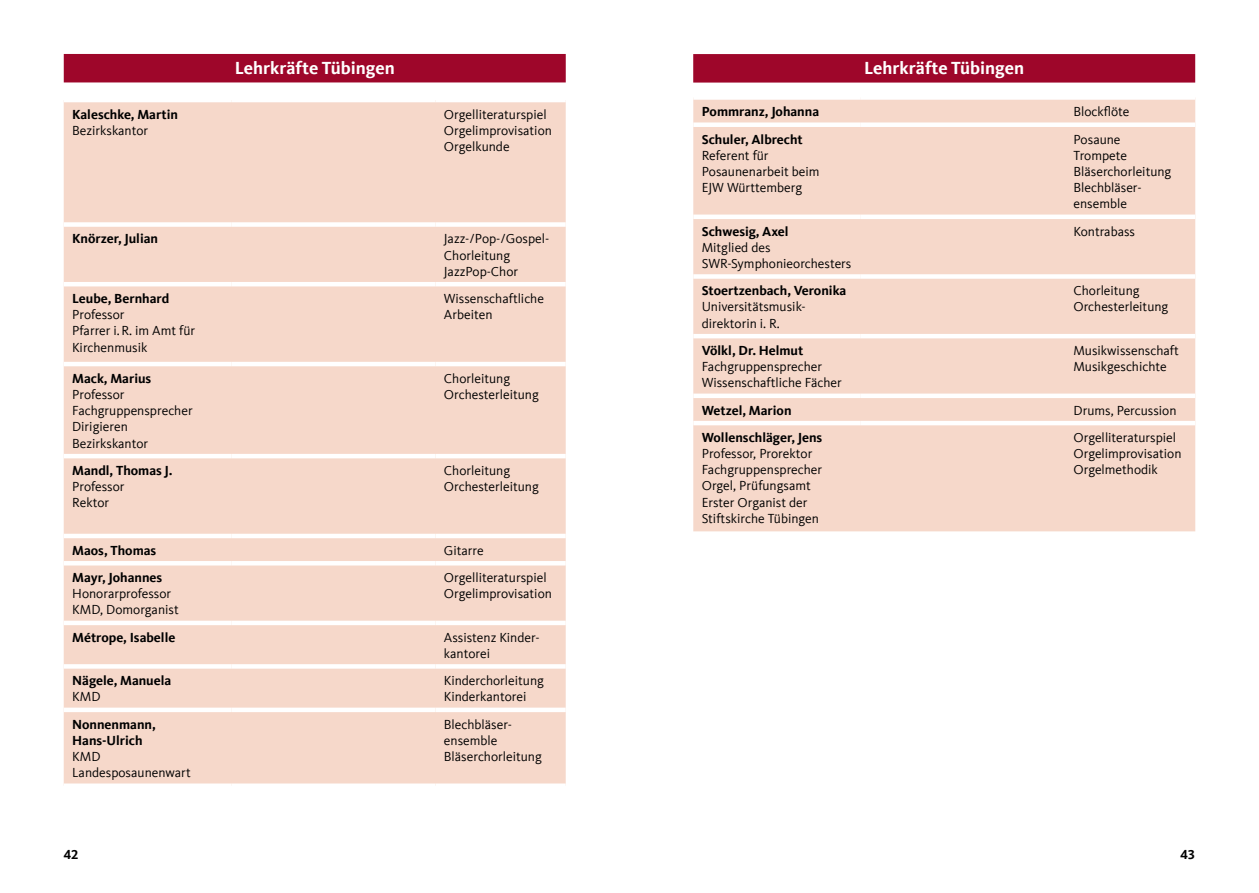
<style>
.page{position:relative;width:1259px;height:893px;background:#fff}
.page>*{position:absolute;margin:0;border:0;box-sizing:border-box;transform-origin:0 0}
.t1{font:700 18px "Kievit Offc Pro";color:#fff}
.t2{font:13.5px/16.2px "Kievit Offc Pro";color:#000}
.t3{font:700 13.5px/16.2px "Kievit Offc Pro";color:#000}
</style>
<div class="page">
<div style="left:64px;top:54px;width:502px;height:28px;background:#9e062a"></div>
<div style="left:64px;top:102px;width:502px;height:681px;background:#f6d8ca"></div>
<div style="left:64px;top:222px;width:167px;height:5px;background:#fff"></div>
<div style="left:231px;top:222px;width:204px;height:5px;background:#fff"></div>
<div style="left:435px;top:222px;width:131px;height:5px;background:#fff"></div>
<hr style="left:64px;top:282px;width:167px;height:4px;background:#fff">
<hr style="left:231px;top:282px;width:204px;height:4px;background:#fff">
<hr style="left:435px;top:282px;width:131px;height:4px;background:#fff">
<hr style="left:64px;top:362px;width:167px;height:4px;background:#fff">
<hr style="left:231px;top:362px;width:204px;height:4px;background:#fff">
<hr style="left:435px;top:362px;width:131px;height:4px;background:#fff">
<hr style="left:64px;top:454px;width:167px;height:4px;background:#fff">
<hr style="left:231px;top:454px;width:204px;height:4px;background:#fff">
<hr style="left:435px;top:454px;width:131px;height:4px;background:#fff">
<hr style="left:64px;top:534px;width:167px;height:4px;background:#fff">
<hr style="left:231px;top:534px;width:204px;height:4px;background:#fff">
<hr style="left:435px;top:534px;width:131px;height:4px;background:#fff">
<hr style="left:64px;top:561px;width:167px;height:4px;background:#fff">
<hr style="left:231px;top:561px;width:204px;height:4px;background:#fff">
<hr style="left:435px;top:561px;width:131px;height:4px;background:#fff">
<hr style="left:64px;top:621px;width:167px;height:4px;background:#fff">
<hr style="left:231px;top:621px;width:204px;height:4px;background:#fff">
<hr style="left:435px;top:621px;width:131px;height:4px;background:#fff">
<div style="left:64px;top:664px;width:167px;height:5px;background:#fff"></div>
<div style="left:231px;top:664px;width:204px;height:5px;background:#fff"></div>
<div style="left:435px;top:664px;width:131px;height:5px;background:#fff"></div>
<hr style="left:64px;top:708px;width:167px;height:4px;background:#fff">
<hr style="left:231px;top:708px;width:204px;height:4px;background:#fff">
<hr style="left:435px;top:708px;width:131px;height:4px;background:#fff">
<div style="left:693px;top:54px;width:502px;height:29px;background:#9e062a"></div>
<div style="left:693px;top:100px;width:502px;height:431px;background:#f6d8ca"></div>
<div style="left:693px;top:122px;width:168px;height:5px;background:#fff"></div>
<div style="left:861px;top:122px;width:204px;height:5px;background:#fff"></div>
<div style="left:1065px;top:122px;width:130px;height:5px;background:#fff"></div>
<hr style="left:693px;top:215px;width:168px;height:4px;background:#fff">
<hr style="left:861px;top:215px;width:204px;height:4px;background:#fff">
<hr style="left:1065px;top:215px;width:130px;height:4px;background:#fff">
<div style="left:693px;top:274px;width:168px;height:5px;background:#fff"></div>
<div style="left:861px;top:274px;width:204px;height:5px;background:#fff"></div>
<div style="left:1065px;top:274px;width:130px;height:5px;background:#fff"></div>
<hr style="left:693px;top:334px;width:168px;height:4px;background:#fff">
<hr style="left:861px;top:334px;width:204px;height:4px;background:#fff">
<hr style="left:1065px;top:334px;width:130px;height:4px;background:#fff">
<hr style="left:693px;top:394px;width:168px;height:4px;background:#fff">
<hr style="left:861px;top:394px;width:204px;height:4px;background:#fff">
<hr style="left:1065px;top:394px;width:130px;height:4px;background:#fff">
<hr style="left:693px;top:421px;width:168px;height:4px;background:#fff">
<hr style="left:861px;top:421px;width:204px;height:4px;background:#fff">
<hr style="left:1065px;top:421px;width:130px;height:4px;background:#fff">
<p class="t3" style="left:72px;top:106px;width:107px">Kaleschke, Martin</p>
<p class="t2" style="left:72px;top:122px;width:78px">Bezirkskantor</p>
<h1 class="t1" style="left:235px;top:57px;width:161px">Lehrkräfte Tübingen</h1>
<p class="t2" style="left:444px;top:106px;width:109px">Orgelliteraturspiel<br>Orgelimprovisation<br>Orgelkunde</p>
<p class="t3" style="left:72px;top:231px;width:87px">Knörzer, Julian</p>
<p class="t2" style="left:444px;top:231px;width:107px">Jazz-/Pop-/Gospel-<br>Chorleitung<br>JazzPop-Chor</p>
<p class="t3" style="left:72px;top:290px;width:98px">Leube, Bernhard</p>
<p class="t2" style="left:72px;top:306px;width:124px">Professor<br>Pfarrer i. R. im Amt für<br>Kirchenmusik</p>
<p class="t2" style="left:444px;top:290px;width:102px">Wissenschaftliche<br>Arbeiten</p>
<p class="t3" style="left:72px;top:370px;width:81px">Mack, Marius</p>
<p class="t2" style="left:72px;top:386px;width:122px">Professor<br>Fachgruppensprecher<br>Dirigieren<br>Bezirkskantor</p>
<p class="t3" style="left:72px;top:462px;width:102px">Mandl, Thomas J.</p>
<p class="t2" style="left:72px;top:478px;width:54px">Professor<br>Rektor</p>
<p class="t2" style="left:444px;top:370px;width:96px">Chorleitung<br>Orchesterleitung</p>
<p class="t2" style="left:444px;top:462px;width:96px">Chorleitung<br>Orchesterleitung</p>
<p class="t3" style="left:72px;top:542px;width:85px">Maos, Thomas</p>
<p class="t2" style="left:444px;top:542px;width:41px">Gitarre</p>
<p class="t3" style="left:72px;top:569px;width:92px">Mayr, Johannes</p>
<p class="t2" style="left:72px;top:586px;width:108px">Honorarprofessor<br>KMD, Domorganist</p>
<p class="t2" style="left:444px;top:569px;width:109px">Orgelliteraturspiel<br>Orgelimprovisation</p>
<p class="t3" style="left:72px;top:629px;width:105px">Métrope, Isabelle</p>
<p class="t2" style="left:444px;top:629px;width:97px">Assistenz Kinder&shy;kantorei</p>
<p class="t3" style="left:72px;top:672px;width:101px">Nägele, Manuela</p>
<p class="t2" style="left:72px;top:689px;width:30px">KMD</p>
<p class="t2" style="left:444px;top:672px;width:101px">Kinderchorleitung<br>Kinderkantorei</p>
<p class="t3" style="left:72px;top:716px;width:85px">Nonnenmann,<br>Hans-Ulrich</p>
<p class="t2" style="left:72px;top:748px;width:120px">KMD<br>Landesposaunenwart</p>
<p class="t2" style="left:444px;top:716px;width:99px">Blechbläser&shy;ensemble<br>Bläserchorleitung</p>
<h1 class="t1" style="left:864px;top:57px;width:161px">Lehrkräfte Tübingen</h1>
<p class="t3" style="left:702px;top:104px;width:119px">Pommranz, Johanna</p>
<p class="t2" style="left:1073px;top:104px;width:58px">Blockflöte</p>
<p class="t3" style="left:702px;top:131px;width:103px">Schuler, Albrecht</p>
<p class="t2" style="left:702px;top:147px;width:119px">Referent für<br>Posaunenarbeit beim<br>EJW Württemberg</p>
<p class="t2" style="left:1073px;top:131px;width:99px">Posaune<br>Trompete<br>Bläserchorleitung<br>Blechbläser&shy;ensemble</p>
<p class="t3" style="left:702px;top:223px;width:88px">Schwesig, Axel</p>
<p class="t2" style="left:702px;top:239px;width:151px">Mitglied des<br>SWR-Symphonieorchesters</p>
<p class="t3" style="left:702px;top:283px;width:146px">Stoertzenbach, Veronika</p>
<p class="t2" style="left:702px;top:299px;width:105px">Universitätsmusik&shy;direktorin i. R.</p>
<p class="t3" style="left:702px;top:342px;width:103px">Völkl, Dr. Helmut</p>
<p class="t2" style="left:702px;top:358px;width:141px">Fachgruppensprecher<br>Wissenschaftliche Fächer</p>
<p class="t2" style="left:1073px;top:223px;width:63px">Kontrabass</p>
<p class="t2" style="left:1073px;top:283px;width:96px">Chorleitung<br>Orchesterleitung</p>
<p class="t2" style="left:1073px;top:342px;width:107px">Musikwissenschaft<br>Musikgeschichte</p>
<p class="t3" style="left:702px;top:402px;width:91px">Wetzel, Marion</p>
<p class="t2" style="left:1073px;top:402px;width:105px">Drums, Percussion</p>
<p class="t3" style="left:702px;top:429px;width:122px">Wollenschläger, Jens</p>
<p class="t2" style="left:702px;top:445px;width:122px">Professor, Prorektor<br>Fachgruppensprecher<br>Orgel, Prüfungsamt<br>Erster Organist der<br>Stiftskirche Tübingen</p>
<p class="t2" style="left:1073px;top:429px;width:109px">Orgelliteraturspiel<br>Orgelimprovisation<br>Orgelmethodik</p>
<p class="t3" style="left:64px;top:846px;width:16px">42</p>
<p class="t3" style="left:1180px;top:846px;width:16px">43</p>
</div>
